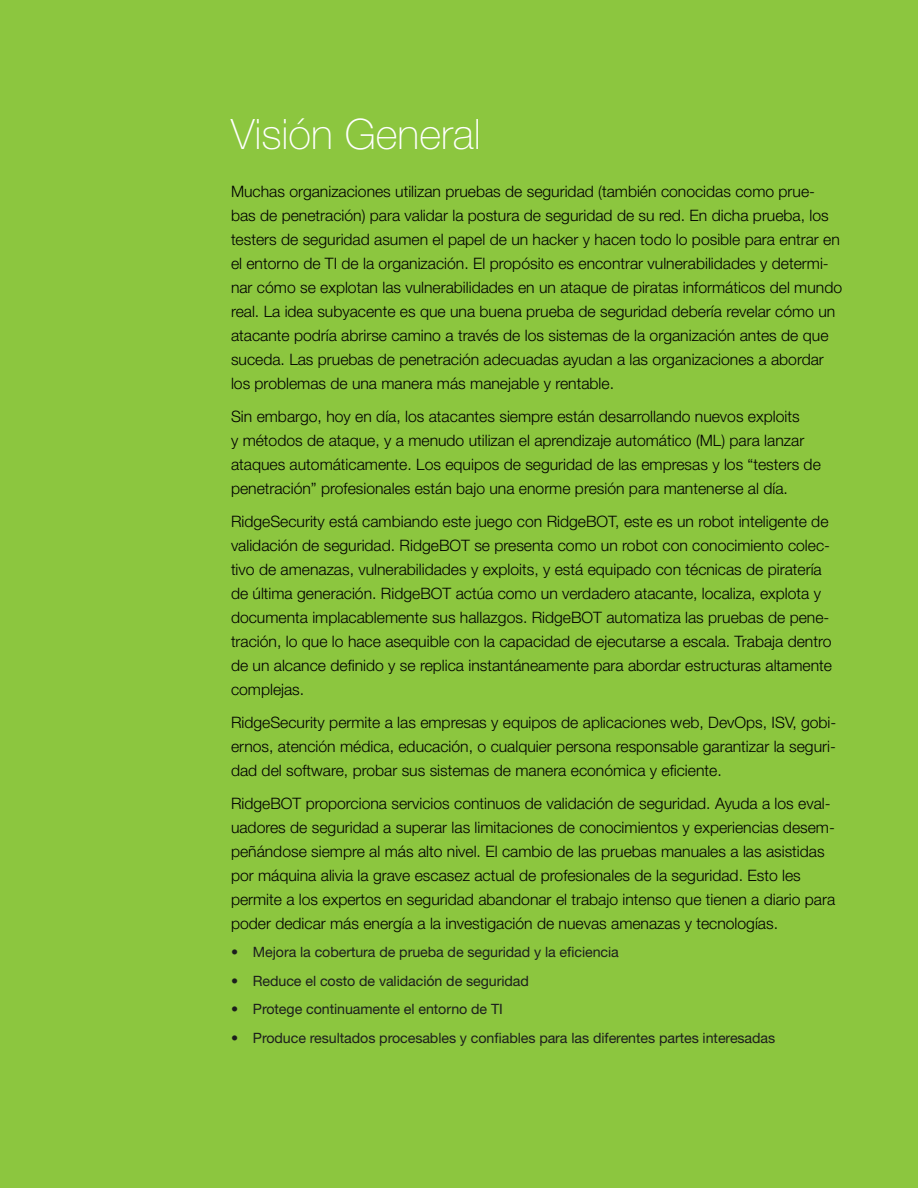
<style>
.page{position:relative;width:918px;height:1188px;background:#8cc63f}
.page>*{position:absolute;margin:0;border:0;box-sizing:border-box;transform-origin:0 0}
.t1{font:100 42px "Helvetica Neue";color:#fff}
.t2{font:300 15.75px/24px "Helvetica Neue";color:#000}
.t3{font:14.25px "Helvetica Neue";letter-spacing:-.005em;color:#1c1e1d}
</style>
<div class="page">
<h1 class="t1" style="left:231px;top:110px;width:251px">Visión General</h1>
<p class="t2" style="left:231px;top:179px;width:613px">Muchas organizaciones utilizan pruebas de seguridad (también conocidas como prue&shy;bas de penetración) para validar la postura de seguridad de su red. En dicha prueba, los testers de seguridad asumen el papel de un hacker y hacen todo lo posible para entrar en el entorno de TI de la organización. El propósito es encontrar vulnerabilidades y determi&shy;nar cómo se explotan las vulnerabilidades en un ataque de piratas informáticos del mundo real. La idea subyacente es que una buena prueba de seguridad debería revelar cómo un atacante podría abrirse camino a través de los sistemas de la organización antes de que suceda. Las pruebas de penetración adecuadas ayudan a las organizaciones a abordar los problemas de una manera más manejable y rentable.</p>
<p class="t2" style="left:231px;top:404px;width:591px">Sin embargo, hoy en día, los atacantes siempre están desarrollando nuevos exploits<br>y métodos de ataque, y a menudo utilizan el aprendizaje automático (ML) para lanzar ataques automáticamente. Los equipos de seguridad de las empresas y los “testers de penetración” profesionales están bajo una enorme presión para mantenerse al día.</p>
<p class="t2" style="left:231px;top:509px;width:603px">RidgeSecurity está cambiando este juego con RidgeBOT, este es un robot inteligente de validación de seguridad. RidgeBOT se presenta como un robot con conocimiento colec&shy;tivo de amenazas, vulnerabilidades y exploits, y está equipado con técnicas de piratería de última generación. RidgeBOT actúa como un verdadero atacante, localiza, explota y documenta implacablemente sus hallazgos. RidgeBOT automatiza las pruebas de pene&shy;tración, lo que lo hace asequible con la capacidad de ejecutarse a escala. Trabaja dentro de un alcance definido y se replica instantáneamente para abordar estructuras altamente complejas.</p>
<p class="t2" style="left:231px;top:710px;width:607px;text-align:justify">RidgeSecurity permite a las empresas y equipos de aplicaciones web, DevOps, ISV, gobi&shy;ernos, atención médica, educación, o cualquier persona responsable garantizar la seguri&shy;dad del software, probar sus sistemas de manera económica y eficiente.</p>
<p class="t2" style="left:231px;top:791px;width:606px">RidgeBOT proporciona servicios continuos de validación de seguridad. Ayuda a los eval&shy;uadores de seguridad a superar las limitaciones de conocimientos y experiencias desem&shy;peñándose siempre al más alto nivel. El cambio de las pruebas manuales a las asistidas por máquina alivia la grave escasez actual de profesionales de la seguridad. Esto les permite a los expertos en seguridad abandonar el trabajo intenso que tienen a diario para poder dedicar más energía a la investigación de nuevas amenazas y tecnologías.</p>
<p class="t3" style="left:231px;top:944px;width:389px">• Mejora la cobertura de prueba de seguridad y la eficiencia</p>
<p class="t3" style="left:231px;top:972px;width:299px">• Reduce el costo de validación de seguridad</p>
<p class="t3" style="left:231px;top:1001px;width:273px">• Protege continuamente el entorno de TI</p>
<p class="t3" style="left:231px;top:1029px;width:546px">• Produce resultados procesables y confiables para las diferentes partes interesadas</p>
</div>
